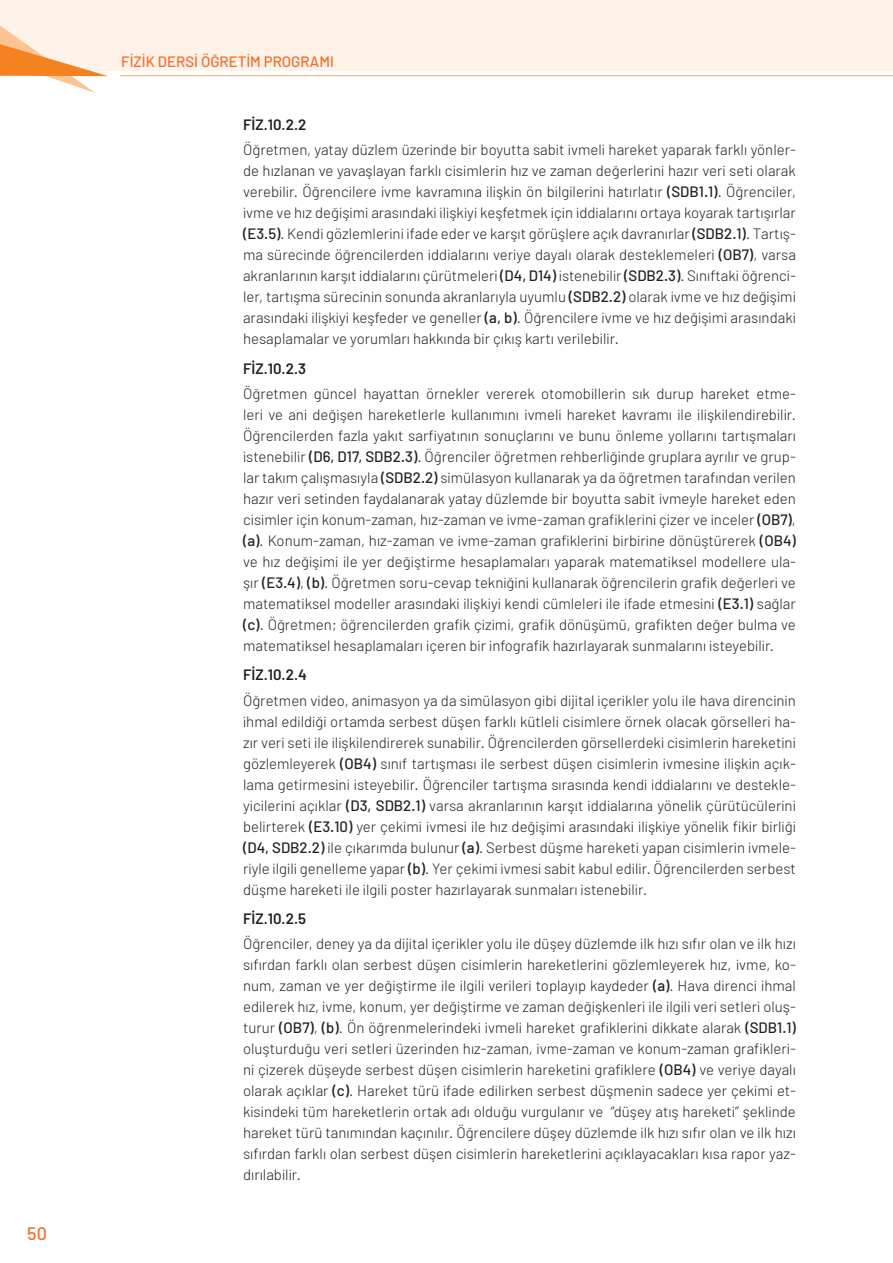
<style>
.page{position:relative;width:893px;height:1263px;background:#fff}
.page>*{position:absolute;margin:0;border:0;box-sizing:border-box;transform-origin:0 0}
.t1{font:500 18px "Barlow";color:#f36c28}
.t2{font:300 15px/21px "Barlow";color:#231f20;text-align:justify}
.t3{font:600 15px "Barlow";color:#231f20}
.t4{font:500 15px "Barlow";color:#f36c28}
.s1{font-weight:500}
</style>
<div class="page">
<div style="left:0;top:0;width:893px;height:71px;background:#fef2e9"></div>
<hr style="left:120px;top:75px;width:773px;height:1px;background:#f36c28">
<svg style="left:0;top:25px;width:108px;height:68px"></svg>
<p class="t1" style="left:27px;top:1222px;width:21px">50</p>
<p class="t4" style="left:121px;top:53px;width:214px">FİZİK DERSİ ÖĞRETİM PROGRAMI</p>
<p class="t3" style="left:243px;top:113px;width:65px">FİZ.10.2.2</p>
<p class="t2" style="left:243px;top:139px;width:554px">Öğretmen, yatay düzlem üzerinde bir boyutta sabit ivmeli hareket yaparak farklı yönler&shy;de hızlanan ve yavaşlayan farklı cisimlerin hız ve zaman değerlerini hazır veri seti olarak verebilir. Öğrencilere ivme kavramına ilişkin ön bilgilerini hatırlatır <span class="s1">(SDB1.1)</span>. Öğrenciler, ivme ve hız değişimi arasındaki ilişkiyi keşfetmek için iddialarını ortaya koyarak tartışırlar <span class="s1">(E3.5)</span>. Kendi gözlemlerini ifade eder ve karşıt görüşlere açık davranırlar <span class="s1">(SDB2.1)</span>. Tartış&shy;ma sürecinde öğrencilerden iddialarını veriye dayalı olarak desteklemeleri <span class="s1">(OB7)</span>, varsa akranlarının karşıt iddialarını çürütmeleri <span class="s1">(D4, D14)</span> istenebilir <span class="s1">(SDB2.3)</span>. Sınıftaki öğrenci&shy;ler, tartışma sürecinin sonunda akranlarıyla uyumlu <span class="s1">(SDB2.2)</span> olarak ivme ve hız değişimi arasındaki ilişkiyi keşfeder ve geneller <span class="s1">(a, b)</span>. Öğrencilere ivme ve hız değişimi arasındaki hesaplamalar ve yorumları hakkında bir çıkış kartı verilebilir.</p>
<p class="t3" style="left:243px;top:357px;width:65px">FİZ.10.2.3</p>
<p class="t2" style="left:243px;top:383px;width:554px">Öğretmen güncel hayattan örnekler vererek otomobillerin sık durup hareket etme&shy;leri ve ani değişen hareketlerle kullanımını ivmeli hareket kavramı ile ilişkilendirebilir.<br>Öğrencilerden fazla yakıt sarfiyatının sonuçlarını ve bunu önleme yollarını tartışmaları istenebilir <span class="s1">(D6, D17, SDB2.3)</span>. Öğrenciler öğretmen rehberliğinde gruplara ayrılır ve grup&shy;lar takım çalışmasıyla <span class="s1">(SDB2.2)</span> simülasyon kullanarak ya da öğretmen tarafından verilen hazır veri setinden faydalanarak yatay düzlemde bir boyutta sabit ivmeyle hareket eden cisimler için konum-zaman, hız-zaman ve ivme-zaman grafiklerini çizer ve inceler <span class="s1">(OB7)</span>, <span class="s1">(a)</span>. Konum-zaman, hız-zaman ve ivme-zaman grafiklerini birbirine dönüştürerek <span class="s1">(OB4) </span>ve hız değişimi ile yer değiştirme hesaplamaları yaparak matematiksel modellere ula&shy;şır <span class="s1">(E3.4)</span>, <span class="s1">(b)</span>. Öğretmen soru-cevap tekniğini kullanarak öğrencilerin grafik değerleri ve matematiksel modeller arasındaki ilişkiyi kendi cümleleri ile ifade etmesini <span class="s1">(E3.1)</span> sağlar <span class="s1">(c)</span>. Öğretmen; öğrencilerden grafik çizimi, grafik dönüşümü, grafikten değer bulma ve matematiksel hesaplamaları içeren bir infografik hazırlayarak sunmalarını isteyebilir.</p>
<p class="t3" style="left:243px;top:664px;width:65px">FİZ.10.2.4</p>
<p class="t2" style="left:243px;top:689px;width:554px">Öğretmen video, animasyon ya da simülasyon gibi dijital içerikler yolu ile hava direncinin ihmal edildiği ortamda serbest düşen farklı kütleli cisimlere örnek olacak görselleri ha&shy;zır veri seti ile ilişkilendirerek sunabilir. Öğrencilerden görsellerdeki cisimlerin hareketini gözlemleyerek <span class="s1">(OB4)</span> sınıf tartışması ile serbest düşen cisimlerin ivmesine ilişkin açık&shy;lama getirmesini isteyebilir. Öğrenciler tartışma sırasında kendi iddialarını ve destekle&shy;yicilerini açıklar <span class="s1">(D3, SDB2.1)</span> varsa akranlarının karşıt iddialarına yönelik çürütücülerini belirterek <span class="s1">(E3.10)</span> yer çekimi ivmesi ile hız değişimi arasındaki ilişkiye yönelik fikir birliği <span class="s1">(D4, SDB2.2)</span> ile çıkarımda bulunur <span class="s1">(a)</span>. Serbest düşme hareketi yapan cisimlerin ivmele&shy;riyle ilgili genelleme yapar <span class="s1">(b)</span>. Yer çekimi ivmesi sabit kabul edilir. Öğrencilerden serbest düşme hareketi ile ilgili poster hazırlayarak sunmaları istenebilir.</p>
<p class="t3" style="left:243px;top:908px;width:65px">FİZ.10.2.5</p>
<p class="t2" style="left:243px;top:933px;width:554px">Öğrenciler, deney ya da dijital içerikler yolu ile düşey düzlemde ilk hızı sıfır olan ve ilk hızı sıfırdan farklı olan serbest düşen cisimlerin hareketlerini gözlemleyerek hız, ivme, ko&shy;num, zaman ve yer değiştirme ile ilgili verileri toplayıp kaydeder <span class="s1">(a)</span>. Hava direnci ihmal edilerek hız, ivme, konum, yer değiştirme ve zaman değişkenleri ile ilgili veri setleri oluş&shy;turur <span class="s1">(OB7)</span>, <span class="s1">(b)</span>. Ön öğrenmelerindeki ivmeli hareket grafiklerini dikkate alarak <span class="s1">(SDB1.1) </span>oluşturduğu veri setleri üzerinden hız-zaman, ivme-zaman ve konum-zaman grafikleri&shy;ni çizerek düşeyde serbest düşen cisimlerin hareketini grafiklere <span class="s1">(OB4)</span> ve veriye dayalı olarak açıklar <span class="s1">(c)</span>. Hareket türü ifade edilirken serbest düşmenin sadece yer çekimi et&shy;kisindeki tüm hareketlerin ortak adı olduğu vurgulanır ve ‘’düşey atış hareketi’’ şeklinde hareket türü tanımından kaçınılır. Öğrencilere düşey düzlemde ilk hızı sıfır olan ve ilk hızı sıfırdan farklı olan serbest düşen cisimlerin hareketlerini açıklayacakları kısa rapor yaz&shy;dırılabilir.</p>
</div>
